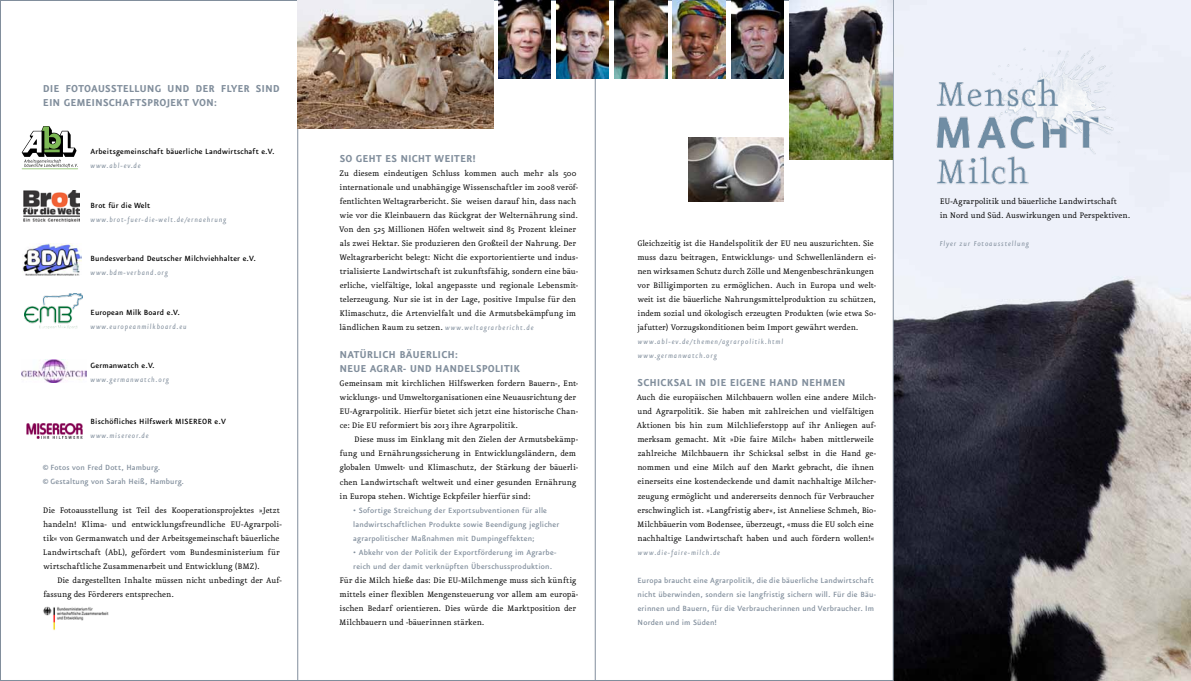
<style>
.page{position:relative;width:1191px;height:681px;background:#fff}
.page>*{position:absolute;margin:0;border:0;box-sizing:border-box;transform-origin:0 0}
.t1{font:700 12px/14px "Eureka Sans";letter-spacing:.01em;color:#818e9c}
.t2{font:9.5px/14px "Eureka";letter-spacing:-.005em;color:#000}
.t3{font:500 9px/14px "Eureka Sans";letter-spacing:.015em;color:#818e9c}
.t4{font:500 9px "Eureka Sans";letter-spacing:.02em;color:#000}
.t5{font:italic 8.5px/14px "Eureka Sans";letter-spacing:.1em;color:#818e9c}
.s1{font-family:"Eureka Sans";font-style:italic;font-size:8.5px;color:#818e9c}
</style>
<div class="page">
<img style="left:894px;top:0;width:296px;height:680px">
<img style="left:926px;top:37px;width:209px;height:157px">
<svg style="left:22px;top:126px;width:56px;height:43px"></svg>
<img style="left:24px;top:190px;width:56px;height:32px">
<img style="left:22px;top:243px;width:59px;height:33px">
<img style="left:25px;top:293px;width:58px;height:36px">
<img style="left:22px;top:359px;width:64px;height:23px">
<img style="left:26px;top:423px;width:57px;height:15px">
<img style="left:43px;top:606px;width:66px;height:23px">
<hr style="left:297px;top:0;width:1px;height:680px;background:#818e9c">
<hr style="left:595px;top:0;width:1px;height:680px;background:#818e9c">
<hr style="left:893px;top:0;width:1px;height:680px;background:#818e9c">
<img style="left:297px;top:0;width:196px;height:128px">
<img style="left:789px;top:1px;width:104px;height:159px">
<img style="left:688px;top:137px;width:95px;height:64px">
<img style="left:498px;top:0;width:52px;height:79px">
<img style="left:556px;top:0;width:53px;height:79px">
<img style="left:614px;top:0;width:53px;height:79px">
<img style="left:673px;top:0;width:52px;height:78px">
<img style="left:731px;top:0;width:52px;height:79px">
<p class="t1" style="left:43px;top:82px;width:237px">DIE FOTOAUSSTELLUNG UND DER FLYER SIND<br>EIN GEMEINSCHAFTSPROJEKT VON:</p>
<p class="t4" style="left:91px;top:147px;width:185px">Arbeitsgemeinschaft bäuerliche Landwirtschaft e.V.</p>
<p class="t5" style="left:91px;top:159px;width:52px">www.abl-ev.de</p>
<p class="t4" style="left:91px;top:201px;width:61px">Brot für die Welt</p>
<p class="t5" style="left:91px;top:213px;width:137px">www.brot-fuer-die-welt.de/ernaehrung</p>
<p class="t4" style="left:91px;top:254px;width:167px">Bundesverband Deutscher Milchviehhalter e.V.</p>
<p class="t5" style="left:91px;top:266px;width:79px">www.bdm-verband.org</p>
<p class="t4" style="left:91px;top:308px;width:91px">European Milk Board e.V.</p>
<p class="t5" style="left:91px;top:319px;width:98px">www.europeanmilkboard.eu</p>
<p class="t4" style="left:91px;top:361px;width:66px">Germanwatch e.V.</p>
<p class="t5" style="left:91px;top:373px;width:80px">www.germanwatch.org</p>
<p class="t4" style="left:91px;top:417px;width:137px">Bischöfliches Hilfswerk MISEREOR e.V</p>
<p class="t5" style="left:91px;top:429px;width:60px">www.misereor.de</p>
<p class="t3" style="left:43px;top:461px;width:143px">© Fotos von Fred Dott, Hamburg.<br>© Gestaltung von Sarah Heiß, Hamburg.</p>
<p class="t2" style="left:43px;top:503px;width:240px">Die Fotoausstellung ist Teil des Kooperationsprojektes »Jetzt handeln! Klima- und entwicklungsfreundliche EU-Agrarpoli&shy;tik« von Germanwatch und der Arbeitsgemeinschaft bäuerliche Landwirtschaft (AbL), gefördert vom Bundesministerium für wirtschaftliche Zusammenarbeit und Entwicklung (BMZ).</p>
<p class="t2" style="left:43px;top:573px;width:240px;text-indent:14px">Die dargestellten Inhalte müssen nicht unbedingt der Auf&shy;fassung des Förderers entsprechen.</p>
<p class="t1" style="left:340px;top:152px;width:138px">SO GEHT ES NICHT WEITER!</p>
<p class="t2" style="left:339px;top:167px;width:240px">Zu diesem eindeutigen Schluss kommen auch mehr als 500 internationale und unabhängige Wissenschaftler im 2008 veröf&shy;fentlichten Weltagrarbericht. Sie weisen darauf hin, dass nach wie vor die Kleinbauern das Rückgrat der Welternährung sind.<br>Von den 525 Millionen Höfen weltweit sind 85 Prozent kleiner als zwei Hektar. Sie produzieren den Großteil der Nahrung. Der Weltagrarbericht belegt: Nicht die exportorientierte und indus&shy;trialisierte Landwirtschaft ist zukunftsfähig, sondern eine bäu&shy;erliche, vielfältige, lokal angepasste und regionale Lebensmit&shy;telerzeugung. Nur sie ist in der Lage, positive Impulse für den Klimaschutz, die Artenvielfalt und die Armutsbekämpfung im ländlichen Raum zu setzen. <span class="s1">www.weltagrarbericht.de</span></p>
<p class="t1" style="left:339px;top:348px;width:182px">NATÜRLICH BÄUERLICH:<br>NEUE AGRAR- UND HANDELSPOLITIK</p>
<p class="t2" style="left:339px;top:377px;width:240px">Gemeinsam mit kirchlichen Hilfswerken fordern Bauern-, Ent&shy;wicklungs- und Umweltorganisationen eine Neuausrichtung der EU-Agrarpolitik. Hierfür bietet sich jetzt eine historische Chan&shy;ce: Die EU reformiert bis 2013 ihre Agrarpolitik.</p>
<p class="t2" style="left:339px;top:433px;width:240px;text-indent:15px">Diese muss im Einklang mit den Zielen der Armutsbekämp&shy;fung und Ernährungssicherung in Entwicklungsländern, dem globalen Umwelt- und Klimaschutz, der Stärkung der bäuerli&shy;chen Landwirtschaft weltweit und einer gesunden Ernährung in Europa stehen. Wichtige Eckpfeiler hierfür sind:</p>
<p class="t3" style="left:353px;top:503px;width:207px">• Sofortige Streichung der Exportsubventionen für alle landwirtschaftlichen Produkte sowie Beendigung jeglicher agrarpolitischer Maßnahmen mit Dumpingeffekten;</p>
<p class="t3" style="left:353px;top:545px;width:205px">• Abkehr von der Politik der Exportförderung im Agrarbe&shy;reich und der damit verknüpften Überschussproduktion.</p>
<p class="t2" style="left:339px;top:573px;width:240px">Für die Milch hieße das: Die EU-Milchmenge muss sich künftig mittels einer flexiblen Mengensteuerung vor allem am europä&shy;ischen Bedarf orientieren. Dies würde die Marktposition der Milchbauern und -bäuerinnen stärken.</p>
<p class="t2" style="left:637px;top:237px;width:240px">Gleichzeitig ist die Handelspolitik der EU neu auszurichten. Sie muss dazu beitragen, Entwicklungs- und Schwellenländern ei&shy;nen wirksamen Schutz durch Zölle und Mengenbeschränkungen vor Billigimporten zu ermöglichen. Auch in Europa und welt&shy;weit ist die bäuerliche Nahrungsmittelproduktion zu schützen, indem sozial und ökologisch erzeugten Produkten (wie etwa So&shy;jafutter) Vorzugskonditionen beim Import gewährt werden.</p>
<p class="t5" style="left:638px;top:335px;width:147px">www.abl-ev.de/themen/agrarpolitik.html www.germanwatch.org</p>
<p class="t1" style="left:637px;top:376px;width:210px">SCHICKSAL IN DIE EIGENE HAND NEHMEN</p>
<p class="t2" style="left:636px;top:391px;width:241px">Auch die europäischen Milchbauern wollen eine andere Milch&shy;und Agrarpolitik. Sie haben mit zahlreichen und vielfältigen Aktionen bis hin zum Milchlieferstopp auf ihr Anliegen auf&shy;merksam gemacht. Mit »Die faire Milch« haben mittlerweile zahlreiche Milchbauern ihr Schicksal selbst in die Hand ge&shy;nommen und eine Milch auf den Markt gebracht, die ihnen einerseits eine kostendeckende und damit nachhaltige Milcher&shy;zeugung ermöglicht und andererseits dennoch für Verbraucher erschwinglich ist. »Langfristig aber«, ist Anneliese Schmeh, Bio-Milchbäuerin vom Bodensee, überzeugt, «muss die EU solch eine nachhaltige Landwirtschaft haben und auch fördern wollen!«</p>
<p class="t5" style="left:638px;top:545px;width:84px">www.die-faire-milch.de</p>
<p class="t3" style="left:637px;top:573px;width:240px">Europa braucht eine Agrarpolitik, die die bäuerliche Landwirtschaft nicht überwinden, sondern sie langfristig sichern will. Für die Bäu&shy;erinnen und Bauern, für die Verbraucherinnen und Verbraucher. Im Norden und im Süden!</p>
<p class="t2" style="left:939px;top:195px;width:192px">EU-Agrarpolitik und bäuerliche Landwirtschaft<br>in Nord und Süd. Auswirkungen und Perspektiven.</p>
<p class="t5" style="left:939px;top:237px;width:91px">Flyer zur Fotoausstellung</p>
</div>
